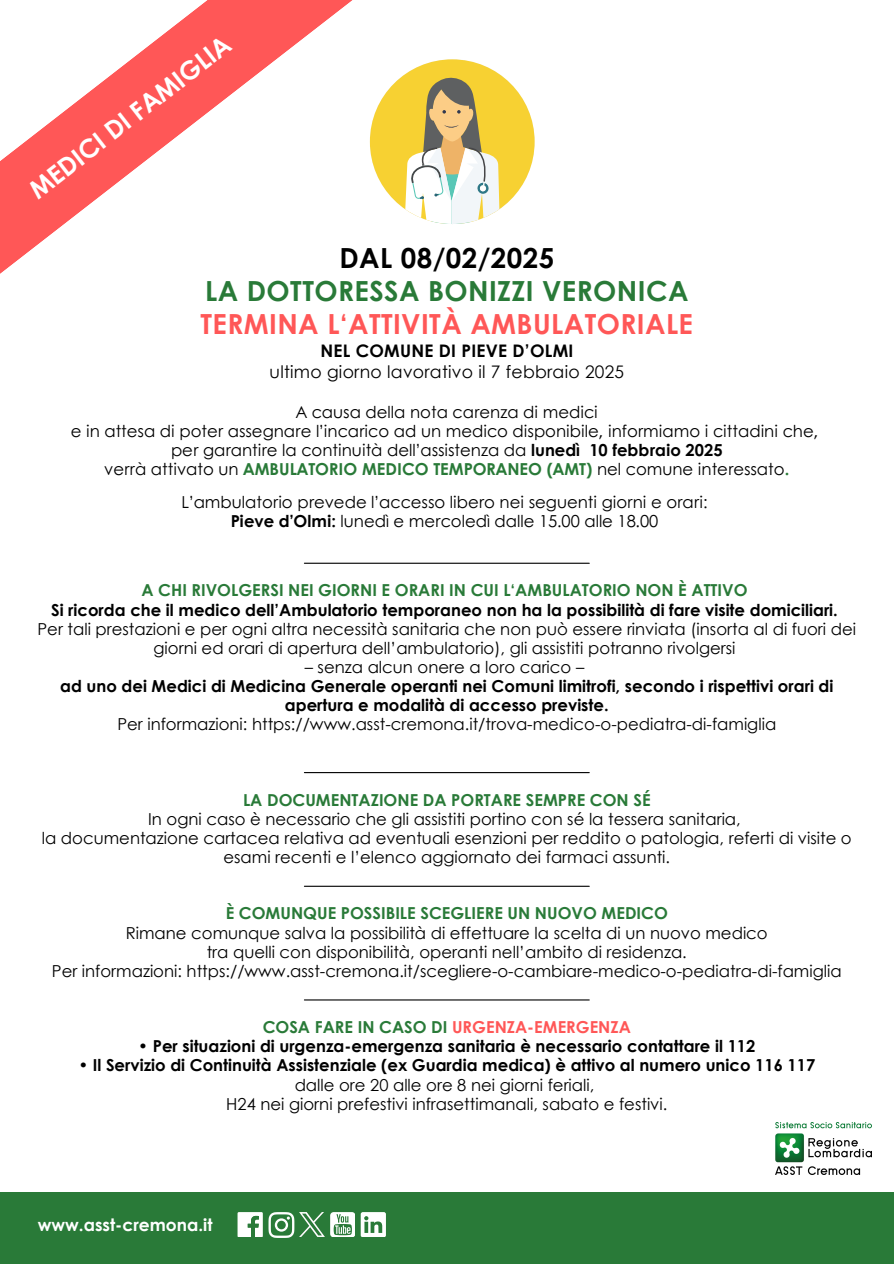
<style>
.page{position:relative;width:894px;height:1264px;background:#fff}
.page>*{position:absolute;margin:0;border:0;box-sizing:border-box;transform-origin:0 0}
.t1{font:700 27.6px "Century Gothic";letter-spacing:.015em;color:#ff5757}
.t2{font:700 27.6px "Century Gothic";letter-spacing:.015em;color:#297a38}
.t3{font:700 27.6px "Century Gothic";letter-spacing:.015em;color:#000}
.t4{font:700 25.5px "Century Gothic";color:#fff}
.t5{font:17.25px "Century Gothic";letter-spacing:.015em;color:#000}
.t6{font:700 17.25px "Century Gothic";letter-spacing:.015em;color:#000}
.t7{font:700 17.1px "Century Gothic";color:#fff}
.t8{font:16.5px/19.2px "Century Gothic";color:#000;text-align:center}
.t9{font:700 16.5px/19.2px "Century Gothic";color:#000;text-align:center}
.t10{font:700 16.5px "Century Gothic";color:#297a38}
.t11{font:700 16.5px "Century Gothic";color:#ff5757}
.s1{font-weight:700}
.s2{font-weight:700;color:#297a38}
.s3{color:#297a38}
</style>
<div class="page">
<svg style="left:0;top:0;width:376px;height:274px"></svg>
<div style="left:0;top:1192px;width:893px;height:71px;background:#297a38"></div>
<svg style="left:237px;top:1212px;width:25px;height:24px"></svg>
<svg style="left:268px;top:1212px;width:26px;height:25px"></svg>
<svg style="left:330px;top:1211px;width:25px;height:25px"></svg>
<svg style="left:333px;top:1214px;width:19px;height:21px"></svg>
<svg style="left:360px;top:1212px;width:25px;height:24px"></svg>
<img style="left:775px;top:1122px;width:96px;height:52px">
<img style="left:299px;top:1212px;width:25px;height:24px">
<hr style="left:304px;top:562px;width:285px;height:2px;background:#000">
<hr style="left:304px;top:885px;width:285px;height:1px;background:#000">
<hr style="left:304px;top:999px;width:285px;height:1px;background:#000">
<hr style="left:304px;top:772px;width:285px;height:1px;background:#000">
<div style="left:370px;top:59px;width:164px;height:165px;background:#f7d132;border-radius:50%"></div>
<svg style="left:405px;top:74px;width:94px;height:150px"></svg>
<h1 class="t4" style="left:22px;top:180px;width:249px;rotate:-38deg">MEDICI DI FAMIGLIA</h1>
<p class="t3" style="left:339px;top:240px;width:216px">DAL 08/02/2025</p>
<p class="t2" style="left:205px;top:273px;width:484px">LA DOTTORESSA BONIZZI VERONICA</p>
<p class="t1" style="left:200px;top:306px;width:494px">TERMINA L‘ATTIVITÀ AMBULATORIALE</p>
<p class="t6" style="left:320px;top:340px;width:254px">NEL COMUNE DI PIEVE D’OLMI</p>
<p class="t5" style="left:269px;top:360px;width:356px">ultimo giorno lavorativo il 7 febbraio 2025</p>
<p class="t8" style="left:295px;top:401px;width:303px">A causa della nota carenza di medici</p>
<p class="t8" style="left:71px;top:420px;width:748px">e in attesa di poter assegnare l’incarico ad un medico disponibile, informiamo i cittadini che,</p>
<p class="t8" style="left:171px;top:439px;width:553px">per garantire la continuità dell’assistenza da <span class="s1">lunedì 10 febbraio 2025</span></p>
<p class="t8" style="left:104px;top:458px;width:686px">verrà attivato un <span class="s2">AMBULATORIO MEDICO TEMPORANEO (AMT)</span> nel comune interessato<span class="s2">.</span></p>
<p class="t8" style="left:181px;top:491px;width:527px">L’ambulatorio prevede l’accesso libero nei seguenti giorni e orari:</p>
<p class="t8" style="left:230px;top:510px;width:429px"><span class="s1">Pieve d’Olmi:</span> lunedì e mercoledì dalle 15.00 alle 18.00</p>
<p class="t10" style="left:141px;top:580px;width:607px">A CHI RIVOLGERSI NEI GIORNI E ORARI IN CUI L‘AMBULATORIO NON È ATTIVO</p>
<p class="t9" style="left:51px;top:599px;width:788px">Si ricorda che il medico dell’Ambulatorio temporaneo non ha la possibilità di fare visite domiciliari.</p>
<p class="t8" style="left:38px;top:618px;width:819px">Per tali prestazioni e per ogni altra necessità sanitaria che non può essere rinviata (insorta al di fuori dei giorni ed orari di apertura dell’ambulatorio), gli assistiti potranno rivolgersi</p>
<p class="t8" style="left:305px;top:657px;width:281px">– senza alcun onere a loro carico –</p>
<p class="t9" style="left:60px;top:676px;width:774px">ad uno dei Medici di Medicina Generale operanti nei Comuni limitrofi, secondo i rispettivi orari di apertura e modalità di accesso previste.</p>
<p class="t8" style="left:117px;top:714px;width:660px">Per informazioni: https://www.asst-cremona.it/trova-medico-o-pediatra-di-famiglia</p>
<p class="t10" style="left:243px;top:789px;width:409px">LA DOCUMENTAZIONE DA PORTARE SEMPRE CON SÉ</p>
<p class="t8" style="left:148px;top:808px;width:594px">In ogni caso è necessario che gli assistiti portino con sé la tessera sanitaria,</p>
<p class="t8" style="left:42px;top:828px;width:811px">la documentazione cartacea relativa ad eventuali esenzioni per reddito o patologia, referti di visite o esami recenti e l’elenco aggiornato dei farmaci assunti.</p>
<p class="t10" style="left:226px;top:902px;width:443px">È COMUNQUE POSSIBILE SCEGLIERE UN NUOVO MEDICO</p>
<p class="t8" style="left:126px;top:922px;width:643px">Rimane comunque salva la possibilità di effettuare la scelta di un nuovo medico</p>
<p class="t8" style="left:207px;top:941px;width:481px">tra quelli con disponibilità, operanti nell’ambito di residenza.</p>
<p class="t8" style="left:52px;top:960px;width:791px">Per informazioni: https://www.asst-cremona.it/scegliere-o-cambiare-medico-o-pediatra-di-famiglia</p>
<p class="t11" style="left:262px;top:1016px;width:369px"><span class="s3">COSA FARE IN CASO DI</span> URGENZA-EMERGENZA</p>
<p class="t9" style="left:138px;top:1036px;width:618px">• Per situazioni di urgenza-emergenza sanitaria è necessario contattare il 112</p>
<p class="t9" style="left:78px;top:1055px;width:738px">• Il Servizio di Continuità Assistenziale (ex Guardia medica) è attivo al numero unico 116 117</p>
<p class="t8" style="left:294px;top:1074px;width:301px">dalle ore 20 alle ore 8 nei giorni feriali,</p>
<p class="t8" style="left:226px;top:1093px;width:442px">H24 nei giorni prefestivi infrasettimanali, sabato e festivi.</p>
<p class="t7" style="left:38px;top:1213px;width:176px">www.asst-cremona.it</p>
</div>
